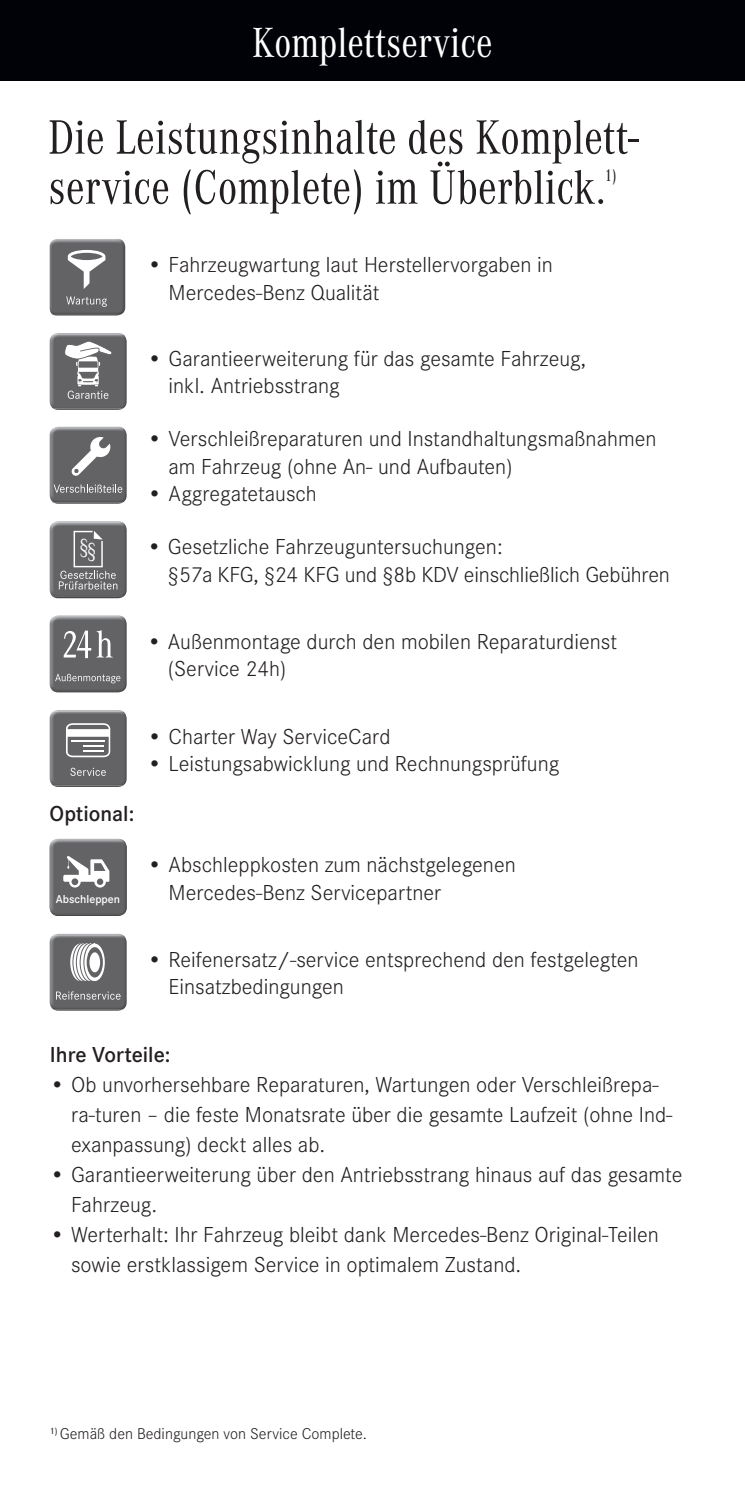
<style>
.page{position:relative;width:745px;height:1489px;background:#fff}
.page>*{position:absolute;margin:0;border:0;box-sizing:border-box;transform-origin:0 0}
.t1{font:50px/50px "Corporate A Con";color:#231f20}
.t2{font:43.75px "Corporate A Con";color:#fff}
.t3{font:22.75px "Corporate A Con";color:#fff}
.t4{font:300 22.5px/27.5px "Corporate S";color:#231f20}
.t5{font:600 22.5px "Corporate S";color:#231f20}
.t6{font:17.5px "Corporate A Con";color:#231f20}
.t7{font:300 16.25px "Corporate S";color:#231f20}
.t8{font:600 11.75px "Corporate S";color:#fff}
</style>
<div class="page">
<div style="left:0;top:0;width:744px;height:81px;background:#010208"></div>
<img style="left:55px;top:710px;width:67px;height:1px">
<img style="left:53px;top:785px;width:70px;height:1px">
<img style="left:50px;top:711px;width:77px;height:74px">
<svg style="left:66px;top:723px;width:44px;height:34px"></svg>
<svg style="left:70px;top:767px;width:36px;height:9px"></svg>
<img style="left:54px;top:333px;width:68px;height:1px">
<img style="left:53px;top:408px;width:70px;height:2px">
<img style="left:50px;top:334px;width:77px;height:74px">
<svg style="left:64px;top:341px;width:48px;height:58px"></svg>
<img style="left:53px;top:239px;width:69px;height:1px">
<img style="left:52px;top:314px;width:69px;height:1px">
<img style="left:50px;top:240px;width:75px;height:74px">
<svg style="left:68px;top:250px;width:37px;height:39px"></svg>
<svg style="left:66px;top:296px;width:41px;height:11px"></svg>
<img style="left:55px;top:521px;width:67px;height:1px">
<img style="left:53px;top:597px;width:70px;height:1px">
<img style="left:50px;top:522px;width:77px;height:75px">
<svg style="left:59px;top:531px;width:58px;height:58px;background:#767679"></svg>
<img style="left:53px;top:615px;width:70px;height:2px">
<img style="left:53px;top:691px;width:70px;height:1px">
<img style="left:50px;top:617px;width:77px;height:74px">
<svg style="left:64px;top:630px;width:27px;height:28px"></svg>
<svg style="left:97px;top:630px;width:16px;height:27px"></svg>
<svg style="left:55px;top:673px;width:65px;height:10px"></svg>
<img style="left:54px;top:838px;width:69px;height:2px">
<img style="left:53px;top:914px;width:70px;height:1px">
<img style="left:50px;top:840px;width:77px;height:74px">
<img style="left:54px;top:933px;width:69px;height:2px">
<img style="left:53px;top:1009px;width:70px;height:1px">
<img style="left:50px;top:935px;width:77px;height:74px">
<svg style="left:85px;top:943px;width:20px;height:38px"></svg>
<svg style="left:70px;top:943px;width:20px;height:38px"></svg>
<svg style="left:87px;top:947px;width:16px;height:30px"></svg>
<div style="left:89px;top:952px;width:11px;height:20px;background:#fff;border-radius:50%"></div>
<svg style="left:72px;top:942px;width:22px;height:40px"></svg>
<svg style="left:56px;top:991px;width:64px;height:8px"></svg>
<img style="left:54px;top:427px;width:69px;height:1px">
<img style="left:53px;top:502px;width:70px;height:1px">
<img style="left:50px;top:428px;width:77px;height:74px">
<svg style="left:71px;top:436px;width:40px;height:40px"></svg>
<svg style="left:54px;top:484px;width:68px;height:8px"></svg>
<svg style="left:55px;top:844px;width:64px;height:64px;background:#7d7d7f"></svg>
<h2 class="t2" style="left:252px;top:19px;width:242px">Komplettservice</h2>
<h1 class="t1" style="left:48px;top:113px;width:591px">Die Leistungsinhalte des Komplett&shy;service (Complete) im Überblick.</h1>
<p class="t6" style="left:604px;top:166px;width:13px">1)</p>
<p class="t4" style="left:168px;top:251px;width:385px;text-indent:-21px">• Fahrzeugwartung laut Herstellervorgaben in<br>Mercedes-Benz Qualität</p>
<p class="t4" style="left:168px;top:345px;width:419px;text-indent:-21px">• Garantieerweiterung für das gesamte Fahrzeug, inkl. Antriebsstrang</p>
<p class="t3" style="left:79px;top:536px;width:19px">§§</p>
<p class="t4" style="left:168px;top:425px;width:489px;text-indent:-21px">• Verschleißreparaturen und Instandhaltungsmaßnahmen am Fahrzeug (ohne An- und Aufbauten)</p>
<p class="t4" style="left:147px;top:480px;width:171px">• Aggregatetausch</p>
<p class="t4" style="left:168px;top:533px;width:503px;text-indent:-21px">• Gesetzliche Fahrzeuguntersuchungen:<br>§57a KFG, §24 KFG und §8b KDV einschließlich Gebühren</p>
<p class="t4" style="left:168px;top:627px;width:450px;text-indent:-21px">• Außenmontage durch den mobilen Reparaturdienst (Service 24h)</p>
<p class="t5" style="left:50px;top:800px;width:86px">Optional:</p>
<p class="t8" style="left:56px;top:892px;width:66px">Abschleppen</p>
<p class="t4" style="left:147px;top:723px;width:244px">• Charter Way ServiceCard</p>
<p class="t4" style="left:147px;top:750px;width:413px">• Leistungsabwicklung und Rechnungsprüfung</p>
<p class="t4" style="left:168px;top:851px;width:348px;text-indent:-21px">• Abschleppkosten zum nächstgelegenen<br>Mercedes-Benz Servicepartner</p>
<p class="t4" style="left:168px;top:945px;width:471px;text-indent:-21px">• Reifenersatz/-service entsprechend den festgelegten<br>Einsatzbedingungen</p>
<p class="t5" style="left:50px;top:1041px;width:122px">Ihre Vorteile:</p>
<p class="t4" style="left:71px;top:1069px;width:602px;line-height:30px;text-indent:-21px">• Ob unvorhersehbare Reparaturen, Wartungen oder Verschleißrepa&shy;ra-turen – die feste Monatsrate über die gesamte Laufzeit (ohne Ind&shy;exanpassung) deckt alles ab.</p>
<p class="t4" style="left:71px;top:1159px;width:612px;line-height:30px;text-indent:-21px">• Garantieerweiterung über den Antriebsstrang hinaus auf das gesamte<br>Fahrzeug.</p>
<p class="t4" style="left:71px;top:1219px;width:589px;line-height:30px;text-indent:-21px">• Werterhalt: Ihr Fahrzeug bleibt dank Mercedes-Benz Original-Teilen sowie erstklassigem Service in optimalem Zustand.</p>
<p class="t7" style="left:50px;top:1424px;width:319px"><sup>1)</sup> Gemäß den Bedingungen von Service Complete.</p>
</div>
